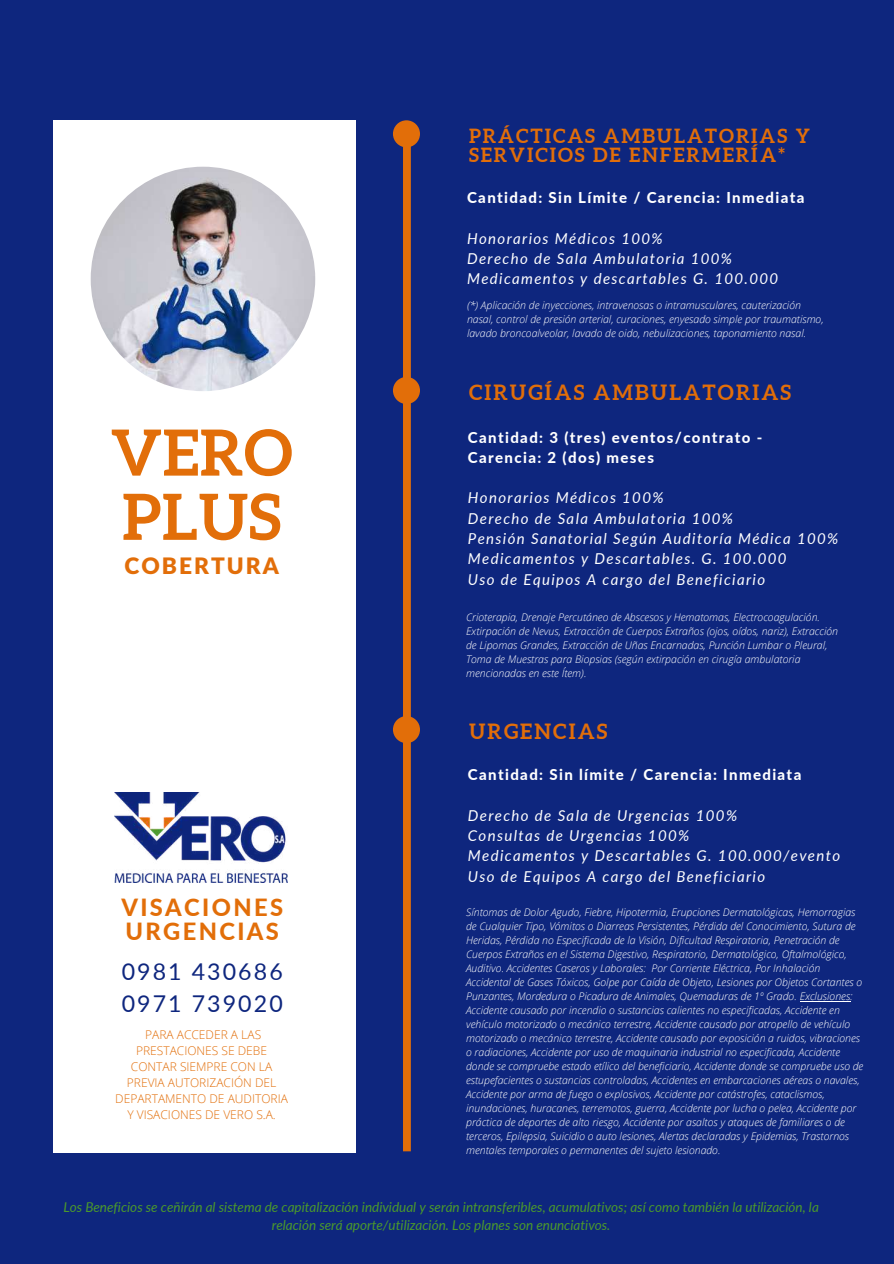
<style>
.page{position:relative;width:894px;height:1264px;background:#fff}
.page>*{position:absolute;margin:0;border:0;box-sizing:border-box;transform-origin:0 0}
.t1{font:700 63.6px/64.2px "Aleo";letter-spacing:.01em;color:#e26e09}
.t2{font:800 23.7px/23.7px "Lato";letter-spacing:.1em;color:#e26e09}
.t3{font:23.1px/32.1px "Lato";letter-spacing:.09em;color:#0e267e}
.t4{font:900 22.65px "Lato Latin";letter-spacing:.09em;color:#e26e09}
.t5{font:700 21px "Aleo";letter-spacing:.1em;color:#e26e09}
.t6{font:700 19.5px/19.2px "Aleo";letter-spacing:.1em;color:#e26e09}
.t7{font:italic 15px/20.2px "Lato";letter-spacing:.09em;color:#fff}
.t8{font:800 15px/20.2px "Lato";letter-spacing:.09em;color:#fff}
.t9{font:italic 13.5px/18px "Lato";color:#4b9a2b;text-align:center}
.t10{font:300 12px/16px "Open Sans";color:#e26e09;text-align:center}
.t11{font:italic 300 10.5px/14px "Open Sans";color:#fff}
</style>
<div class="page">
<div style="left:0;top:0;width:893px;height:1263px;background:#0e267e"></div>
<div style="left:53px;top:120px;width:302px;height:1033px;background:#fff"></div>
<img style="left:91px;top:167px;width:224px;height:224px;border-radius:50%">
<img style="left:115px;top:792px;width:172px;height:90px">
<svg style="left:403px;top:146px;width:8px;height:1005px"></svg>
<div style="left:393px;top:377px;width:27px;height:27px;background:#e26e09;border-radius:50%"></div>
<div style="left:393px;top:716px;width:27px;height:27px;background:#e26e09;border-radius:50%"></div>
<hr style="left:799px;top:1000px;width:51px;height:1px;background:#fff">
<div style="left:393px;top:120px;width:27px;height:27px;background:#e26e09;border-radius:50%"></div>
<h1 class="t1" style="left:111px;top:420px;width:183px">VERO<br>PLUS</h1>
<h3 class="t4" style="left:124px;top:555px;width:156px">COBERTURA</h3>
<h2 class="t2" style="left:121px;top:895px;width:163px">VISACIONES<br>URGENCIAS</h2>
<h3 class="t3" style="left:122px;top:954px;width:162px">0981 430686<br>0971 739020</h3>
<p class="t10" style="left:115px;top:1026px;width:174px">PARA ACCEDER A LAS<br>PRESTACIONES SE DEBE<br>CONTAR SIEMPRE CON LA<br>PREVIA AUTORIZACIÓN DEL<br>DEPARTAMENTO DE AUDITORIA<br>Y VISACIONES DE VERO S.A.</p>
<h3 class="t6" style="left:469px;top:126px;width:342px">PRÁCTICAS AMBULATORIAS Y<br>SERVICIOS DE ENFERMERÍA*</h3>
<h3 class="t8" style="left:467px;top:187px;width:339px">Cantidad: Sin Límite / Carencia: Inmediata</h3>
<h3 class="t7" style="left:467px;top:228px;width:312px">Honorarios Médicos 100%<br>Derecho de Sala Ambulatoria 100%<br>Medicamentos y descartables G. 100.000</h3>
<p class="t11" style="left:467px;top:298px;width:358px">(*) Aplicación de inyecciones, intravenosas o intramusculares, cauterización nasal, control de presión arterial, curaciones, enyesado simple por traumatismo, lavado broncoalveolar, lavado de oido, nebulizaciones, taponamiento nasal.</p>
<h3 class="t5" style="left:469px;top:380px;width:323px">CIRUGÍAS AMBULATORIAS</h3>
<h3 class="t8" style="left:468px;top:427px;width:296px">Cantidad: 3 (tres) eventos/contrato -<br>Carencia: 2 (dos) meses</h3>
<h3 class="t7" style="left:468px;top:487px;width:372px">Honorarios Médicos 100%<br>Derecho de Sala Ambulatoria 100%<br>Pensión Sanatorial Según Auditoría Médica 100% Medicamentos y Descartables. G. 100.000<br>Uso de Equipos A cargo del Beneficiario</h3>
<p class="t11" style="left:466px;top:609px;width:373px">Crioterapia, Drenaje Percutáneo de Abscesos y Hematomas, Electrocoagulación.<br>Extirpación de Nevus, Extracción de Cuerpos Extraños (ojos, oídos, nariz), Extracción de Lipomas Grandes, Extracción de Uñas Encarnadas, Punción Lumbar o Pleural, Toma de Muestras para Biopsias (según extirpación en cirugía ambulatoria mencionadas en este Ítem).</p>
<h3 class="t5" style="left:469px;top:719px;width:140px">URGENCIAS</h3>
<h3 class="t8" style="left:468px;top:764px;width:335px">Cantidad: Sin límite / Carencia: Inmediata</h3>
<h3 class="t7" style="left:468px;top:804px;width:373px">Derecho de Sala de Urgencias 100%<br>Consultas de Urgencias 100%<br>Medicamentos y Descartables G. 100.000/evento Uso de Equipos A cargo del Beneficiario</h3>
<p class="t11" style="left:466px;top:904px;width:398px">Síntomas de Dolor Agudo, Fiebre, Hipotermia, Erupciones Dermatológicas, Hemorragias de Cualquier Tipo, Vómitos o Diarreas Persistentes, Pérdida del Conocimiento, Sutura de Heridas, Pérdida no Especificada de la Visión, Dificultad Respiratoria, Penetración de Cuerpos Extraños en el Sistema Digestivo, Respiratorio, Dermatológico, Oftalmológico, Auditivo. Accidentes Caseros y Laborales: Por Corriente Eléctrica, Por Inhalación Accidental de Gases Tóxicos, Golpe por Caída de Objeto, Lesiones por Objetos Cortantes o Punzantes, Mordedura o Picadura de Animales, Quemaduras de 1º Grado. Exclusiones:<br>Accidente causado por incendio o sustancias calientes no especificadas, Accidente en vehículo motorizado o mecánico terrestre, Accidente causado por atropello de vehículo motorizado o mecánico terrestre, Accidente causado por exposición a ruidos, vibraciones o radiaciones, Accidente por uso de maquinaria industrial no especificada, Accidente donde se compruebe estado etílico del beneficiario, Accidente donde se compruebe uso de estupefacientes o sustancias controladas, Accidentes en embarcaciones aéreas o navales, Accidente por arma de fuego o explosivos, Accidente por catástrofes, cataclismos, inundaciones, huracanes, terremotos, guerra, Accidente por lucha o pelea, Accidente por práctica de deportes de alto riesgo, Accidente por asaltos y ataques de familiares o de terceros, Epilepsia, Suicidio o auto lesiones, Alertas declaradas y Epidemias, Trastornos mentales temporales o permanentes del sujeto lesionado.</p>
<p class="t9" style="left:63px;top:1197px;width:756px">Los Beneficios se ceñirán al sistema de capitalización individual y serán intransferibles, acumulativos; así como también la utilización, la relación será aporte/utilización. Los planes son enunciativos.</p>
</div>
